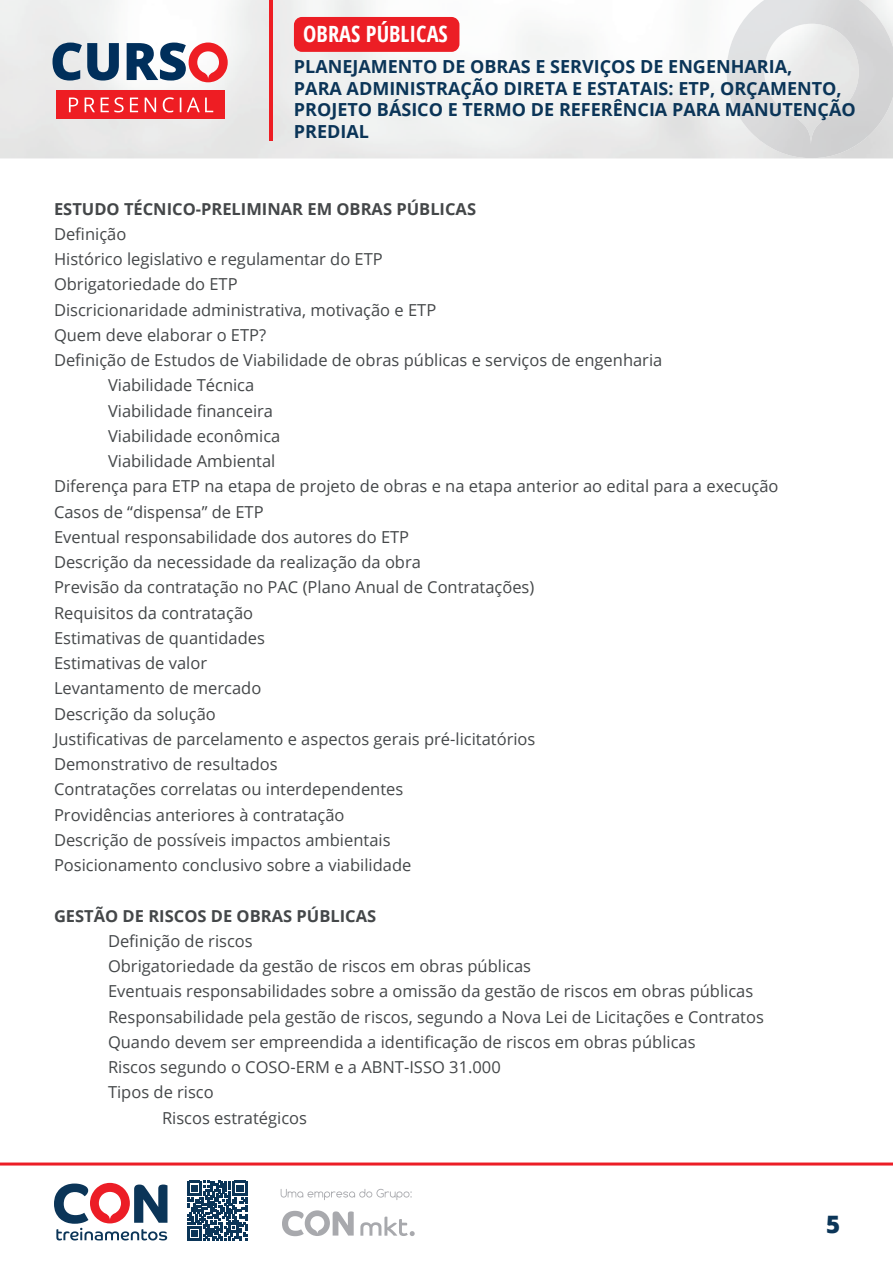
<style>
.page{position:relative;width:893px;height:1263px;background:#fff}
.page>*{position:absolute;margin:0;border:0;box-sizing:border-box;transform-origin:0 0}
.t1{font:800 24px "Open Sans";color:#0b3558}
.t2{font:700 condensed 22.35px "Open Sans";color:#fff}
.t3{font:700 18px/21.6px "Open Sans";color:#0b3558}
.t4{font:16.5px "Open Sans";color:#444749}
.t5{font:700 16.5px "Open Sans";color:#444749}
</style>
<div class="page">
<img style="left:0;top:0;width:726px;height:158px">
<img style="left:726px;top:0;width:167px;height:158px">
<svg style="left:0;top:1162px;width:893px;height:79px"></svg>
<svg style="left:281px;top:1189px;width:131px;height:11px"></svg>
<svg style="left:360px;top:1216px;width:55px;height:20px"></svg>
<svg style="left:282px;top:1210px;width:72px;height:26px"></svg>
<svg style="left:54px;top:1183px;width:113px;height:57px"></svg>
<svg style="left:187px;top:1181px;width:60px;height:60px"></svg>
<hr style="left:269px;top:0;width:3px;height:140px;background:#ee1d23">
<svg style="left:52px;top:43px;width:176px;height:39px"></svg>
<div style="left:56px;top:90px;width:169px;height:28px;background:#ee1d23"></div>
<svg style="left:69px;top:97px;width:144px;height:15px"></svg>
<div style="left:294px;top:17px;width:165px;height:35px;background:#ec1e25;border-radius:8px"></div>
<h2 class="t2" style="left:303px;top:18px;width:146px">OBRAS PÚBLICAS</h2>
<p class="t3" style="left:294px;top:55px;width:563px">PLANEJAMENTO DE OBRAS E SERVIÇOS DE ENGENHARIA,<br>PARA ADMINISTRAÇÃO DIRETA E ESTATAIS: ETP, ORÇAMENTO, PROJETO BÁSICO E TERMO DE REFERÊNCIA PARA MANUTENÇÃO PREDIAL</p>
<p class="t5" style="left:54px;top:197px;width:424px">ESTUDO TÉCNICO-PRELIMINAR EM OBRAS PÚBLICAS</p>
<p class="t4" style="left:54px;top:223px;width:74px">Definição</p>
<p class="t4" style="left:54px;top:248px;width:330px">Histórico legislativo e regulamentar do ETP</p>
<p class="t4" style="left:54px;top:273px;width:185px">Obrigatoriedade do ETP</p>
<p class="t4" style="left:54px;top:298px;width:384px">Discricionaridade administrativa, motivação e ETP</p>
<p class="t4" style="left:54px;top:324px;width:214px">Quem deve elaborar o ETP?</p>
<p class="t4" style="left:54px;top:349px;width:610px">Definição de Estudos de Viabilidade de obras públicas e serviços de engenharia</p>
<p class="t4" style="left:108px;top:374px;width:148px">Viabilidade Técnica</p>
<p class="t4" style="left:108px;top:399px;width:167px">Viabilidade financeira</p>
<p class="t4" style="left:108px;top:425px;width:174px">Viabilidade econômica</p>
<p class="t4" style="left:108px;top:450px;width:169px">Viabilidade Ambiental</p>
<p class="t4" style="left:54px;top:475px;width:726px">Diferença para ETP na etapa de projeto de obras e na etapa anterior ao edital para a execução</p>
<p class="t4" style="left:54px;top:500px;width:211px">Casos de “dispensa” de ETP</p>
<p class="t4" style="left:54px;top:525px;width:357px">Eventual responsabilidade dos autores do ETP</p>
<p class="t4" style="left:54px;top:551px;width:368px">Descrição da necessidade da realização da obra</p>
<p class="t4" style="left:54px;top:576px;width:482px">Previsão da contratação no PAC (Plano Anual de Contratações)</p>
<p class="t4" style="left:54px;top:601px;width:201px">Requisitos da contratação</p>
<p class="t4" style="left:54px;top:626px;width:212px">Estimativas de quantidades</p>
<p class="t4" style="left:54px;top:652px;width:155px">Estimativas de valor</p>
<p class="t4" style="left:54px;top:677px;width:209px">Levantamento de mercado</p>
<p class="t4" style="left:54px;top:702px;width:163px">Descrição da solução</p>
<p class="t4" style="left:54px;top:727px;width:483px">Justificativas de parcelamento e aspectos gerais pré-licitatórios</p>
<p class="t4" style="left:54px;top:753px;width:225px">Demonstrativo de resultados</p>
<p class="t4" style="left:54px;top:778px;width:351px">Contratações correlatas ou interdependentes</p>
<p class="t4" style="left:54px;top:803px;width:292px">Providências anteriores à contratação</p>
<p class="t4" style="left:54px;top:828px;width:338px">Descrição de possíveis impactos ambientais</p>
<p class="t4" style="left:54px;top:854px;width:359px">Posicionamento conclusivo sobre a viabilidade</p>
<p class="t5" style="left:54px;top:904px;width:324px">GESTÃO DE RISCOS DE OBRAS PÚBLICAS</p>
<p class="t4" style="left:108px;top:929px;width:146px">Definição de riscos</p>
<p class="t4" style="left:108px;top:955px;width:425px">Obrigatoriedade da gestão de riscos em obras públicas</p>
<p class="t4" style="left:108px;top:980px;width:647px">Eventuais responsabilidades sobre a omissão da gestão de riscos em obras públicas</p>
<p class="t4" style="left:108px;top:1005px;width:657px">Responsabilidade pela gestão de riscos, segundo a Nova Lei de Licitações e Contratos</p>
<p class="t4" style="left:108px;top:1030px;width:589px">Quando devem ser empreendida a identificação de riscos em obras públicas</p>
<p class="t4" style="left:108px;top:1056px;width:394px">Riscos segundo o COSO-ERM e a ABNT-ISSO 31.000</p>
<p class="t4" style="left:108px;top:1081px;width:107px">Tipos de risco</p>
<p class="t4" style="left:162px;top:1106px;width:147px">Riscos estratégicos</p>
<h1 class="t1" style="left:826px;top:1206px;width:16px">5</h1>
</div>
